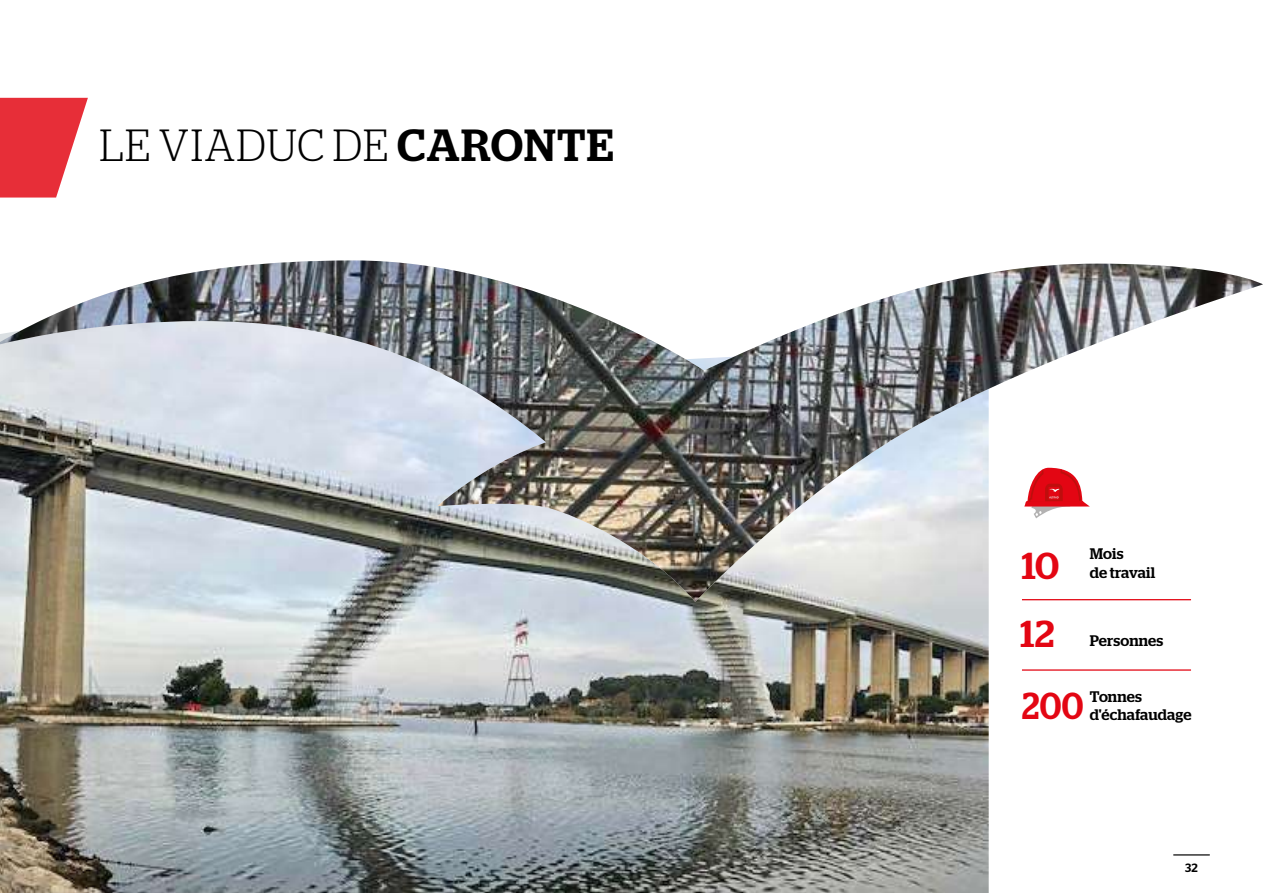
<style>
.page{position:relative;width:1263px;height:893px;background:#fff}
.page>*{position:absolute;margin:0;border:0;box-sizing:border-box;transform-origin:0 0}
.t1{font:300 45px "Stag";letter-spacing:.035em;color:#000;scale:.95 1}
.t2{font:500 37.5px "Stag";letter-spacing:.005em;color:#e30613}
.t3{font:500 37.5px "Stag";letter-spacing:.005em;color:#e30613;scale:.9 1}
.t4{font:500 15.3px/18.3px "Stag";letter-spacing:.005em;color:#000}
.t5{font:500 12px "Stag Sans";color:#000}
.s1{font-weight:500}
</style>
<div class="page">
<hr style="left:1174px;top:854px;width:35px;height:1px;background:#000">
<img style="left:0;top:602px;width:989px;height:291px">
<hr style="left:1022px;top:669px;width:169px;height:2px;background:#e30613">
<img style="left:0;top:260px;width:1263px;height:342px">
<svg style="left:0;top:98px;width:88px;height:100px"></svg>
<h1 class="t1" style="left:99px;top:120px;width:543px">LE VIADUC DE <span class="s1">CARONTE</span></h1>
<h2 class="t2" style="left:1022px;top:543px;width:39px">10</h2>
<p class="t4" style="left:1090px;top:545px;width:67px">Mois<br>de travail</p>
<h2 class="t2" style="left:1020px;top:612px;width:35px">12</h2>
<p class="t4" style="left:1090px;top:632px;width:75px">Personnes</p>
<p class="t4" style="left:1090px;top:687px;width:103px">Tonnes d'échafaudage</p>
<h2 class="t3" style="left:1022px;top:684px;width:70px">200</h2>
<p class="t5" style="left:1185px;top:861px;width:14px">32</p>
</div>
